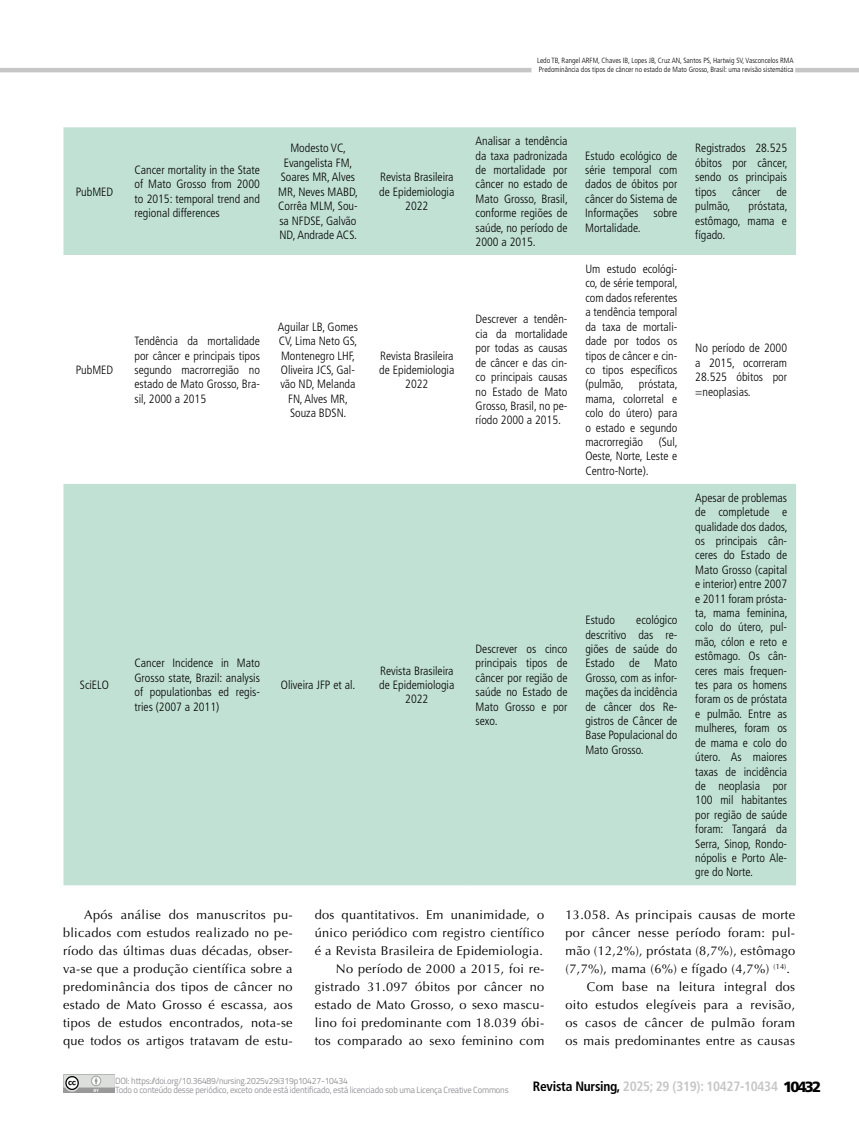
<style>
.page{position:relative;width:859px;height:1132px;background:#fff}
.page>*{position:absolute;margin:0;border:0;box-sizing:border-box;transform-origin:0 0}
.t1{font:700 condensed 13.5px "Frutiger LT Std";letter-spacing:-.02em;color:#c6c6c6}
.t2{font:12.75px/18px "Optima LT Std";letter-spacing:.025em;color:#000;text-align:justify}
.t3{font:300 condensed 12px/14.4px "Frutiger LT Std";color:#000;text-align:justify}
.t4{font:9px/9.4px "Titillium";letter-spacing:-.02em;color:#939398;scale:.95 1}
.t5{font:300 condensed 7.5px/9px "Frutiger LT Std";color:#000}
.s1{color:#000}
.s2{font-weight:900;font-stretch:normal;font-size:14.85px;color:#000}
</style>
<div class="page">
<hr style="left:0;top:68px;width:531px;height:4px;background:#c6c6c6">
<hr style="left:795px;top:68px;width:64px;height:4px;background:#c6c6c6">
<img style="left:63px;top:1074px;width:51px;height:18px">
<div style="left:63px;top:127px;width:733px;height:758px;background:#c2e1d5"></div>
<svg style="left:63px;top:255px;width:733px;height:228px"></svg>
<p class="t5" style="left:537px;top:56px;width:258px">Ledo TB, Rangel ARFM, Chaves IB, Lopes JB, Cruz AN, Santos PS, Hartwig SV, Vasconcelos RMA<br>Predominância dos tipos de câncer no estado de Mato Grosso, Brasil: uma revisão sistemática</p>
<p class="t3" style="left:76px;top:184px;width:39px">PubMED</p>
<p class="t3" style="left:135px;top:163px;width:127px">Cancer mortality in the State of Mato Grosso from 2000 to 2015: temporal trend and regional differences</p>
<p class="t3" style="left:278px;top:141px;width:81px;text-align:center">Modesto VC,<br>Evangelista FM,<br>Soares MR, Alves<br>MR, Neves MABD,<br>Corrêa MLM, Sou&shy;sa NFDSE, Galvão<br>ND, Andrade ACS.</p>
<p class="t3" style="left:76px;top:362px;width:39px">PubMED</p>
<p class="t3" style="left:135px;top:334px;width:127px">Tendência da mortalidade por câncer e principais tipos segundo macrorregião no estado de Mato Grosso, Bra&shy;sil, 2000 a 2015</p>
<p class="t3" style="left:278px;top:319px;width:82px;text-align:center">Aguilar LB, Gomes<br>CV, Lima Neto GS,<br>Montenegro LHF,<br>Oliveira JCS, Gal&shy;vão ND, Melanda<br>FN, Alves MR,<br>Souza BDSN.</p>
<p class="t3" style="left:80px;top:677px;width:31px">SciELO</p>
<p class="t3" style="left:135px;top:656px;width:127px">Cancer Incidence in Mato Grosso state, Brazil: analysis of populationbas ed regis&shy;tries (2007 a 2011)</p>
<p class="t3" style="left:281px;top:677px;width:76px">Oliveira JFP et al.</p>
<p class="t3" style="left:379px;top:170px;width:77px;text-align:center">Revista Brasileira de Epidemiologia<br>2022</p>
<p class="t3" style="left:379px;top:348px;width:77px;text-align:center">Revista Brasileira de Epidemiologia<br>2022</p>
<p class="t3" style="left:379px;top:663px;width:77px;text-align:center">Revista Brasileira de Epidemiologia<br>2022</p>
<p class="t3" style="left:476px;top:134px;width:94px">Analisar a tendência da taxa padronizada de mortalidade por câncer no estado de Mato Grosso, Brasil, conforme regiões de saúde, no período de 2000 a 2015.</p>
<p class="t3" style="left:476px;top:312px;width:93px">Descrever a tendên&shy;cia da mortalidade por todas as causas de câncer e das cin&shy;co principais causas no Estado de Mato Grosso, Brasil, no pe&shy;ríodo 2000 a 2015.</p>
<p class="t3" style="left:476px;top:641px;width:93px">Descrever os cinco principais tipos de câncer por região de saúde no Estado de Mato Grosso e por sexo.</p>
<p class="t3" style="left:585px;top:148px;width:94px">Estudo ecológico de série temporal com dados de óbitos por câncer do Sistema de Informações</p>
<p class="t3" style="left:654px;top:206px;width:25px">sobre</p>
<p class="t3" style="left:585px;top:220px;width:57px">Mortalidade.</p>
<p class="t3" style="left:585px;top:262px;width:94px">Um estudo ecológi&shy;co, de série temporal, com dados referentes a tendência temporal da taxa de mortali&shy;dade por todos os tipos de câncer e cin&shy;co tipos específicos (pulmão,</p>
<p class="t3" style="left:585px;top:377px;width:94px;text-indent:54px">próstata, mama, colorretal e colo do útero) para o estado e segundo macrorregião</p>
<p class="t3" style="left:585px;top:434px;width:94px;text-indent:73px">(Sul, Oeste, Norte, Leste e Centro-Norte).</p>
<p class="t3" style="left:585px;top:612px;width:94px;text-indent:51px">ecológico descritivo das re&shy;giões de saúde do Estado de Mato Grosso, com as infor&shy;mações da incidência de câncer dos Re&shy;gistros de Câncer de Base Populacional do Mato Grosso.</p>
<p class="t3" style="left:585px;top:612px;width:31px">Estudo</p>
<p class="t3" style="left:695px;top:141px;width:94px">Registrados 28.525 óbitos por câncer, sendo os principais tipos</p>
<p class="t3" style="left:732px;top:184px;width:30px">câncer</p>
<p class="t3" style="left:776px;top:184px;width:12px">de</p>
<p class="t3" style="left:695px;top:199px;width:37px">pulmão,</p>
<p class="t3" style="left:695px;top:199px;width:94px;text-indent:53px">próstata, estômago, mama e fígado.</p>
<p class="t3" style="left:695px;top:341px;width:93px">No período de 2000 a 2015, ocorreram 28.525 óbitos por =neoplasias.</p>
<p class="t3" style="left:695px;top:490px;width:94px">Apesar de problemas de completude e qualidade dos dados, os principais cân&shy;ceres do Estado de Mato Grosso (capital e interior) entre 2007 e 2011 foram prósta&shy;ta, mama feminina, colo do útero, pul&shy;mão, cólon e reto e estômago. Os cân&shy;ceres mais frequen&shy;tes para os homens foram os de próstata e pulmão. Entre as mulheres, foram os de mama e colo do útero. As maiores taxas de incidência de neoplasia por 100 mil habitantes por região de saúde foram: Tangará da Serra, Sinop, Rondo&shy;nópolis e Porto Ale&shy;gre do Norte.</p>
<p class="t2" style="left:63px;top:905px;width:231px;text-indent:21px">Após análise dos manuscritos pu&shy;blicados com estudos realizado no pe&shy;ríodo das últimas duas décadas, obser&shy;va-se que a produção científica sobre a predominância dos tipos de câncer no estado de Mato Grosso é escassa, aos tipos de estudos encontrados, nota-se que todos os artigos tratavam de estu-</p>
<p class="t2" style="left:315px;top:905px;width:231px;text-align:right">dos quantitativos. Em unanimidade, o único periódico com registro científico é a Revista Brasileira de Epidemiologia.<br>No período de 2000 a 2015, foi re&shy;gistrado 31.097 óbitos por câncer no estado de Mato Grosso, o sexo mascu&shy;lino foi predominante com 18.039 óbi&shy;tos comparado ao sexo feminino com</p>
<p class="t2" style="left:566px;top:905px;width:231px">13.058. As principais causas de morte</p>
<p class="t2" style="left:566px;top:923px;width:231px">por câncer nesse período foram: pul-</p>
<p class="t2" style="left:566px;top:941px;width:231px">mão (12,2%), próstata (8,7%), estômago</p>
<p class="t2" style="left:566px;top:959px;width:226px">(7,7%), mama (6%) e fígado (4,7%) <sup>(14)</sup>.</p>
<p class="t2" style="left:587px;top:977px;width:210px">Com base na leitura integral dos</p>
<p class="t2" style="left:566px;top:995px;width:231px">oito estudos elegíveis para a revisão,</p>
<p class="t2" style="left:566px;top:1013px;width:231px">os casos de câncer de pulmão foram</p>
<p class="t2" style="left:566px;top:1031px;width:231px">os mais predominantes entre as causas</p>
<p class="t4" style="left:115px;top:1074px;width:416px">DOI: https://doi.org/10.36489/nursing.2025v29i319p10427-10434<br>Todo o conteúdo desse periódico, exceto onde está identificado, está licenciado sob uma Licença Creative Commons</p>
<p class="t1" style="left:533px;top:1077px;width:290px"><span class="s1">Revista Nursing,</span> 2025; 29 (319): 10427-10434 <span class="s2">10432</span></p>
</div>
